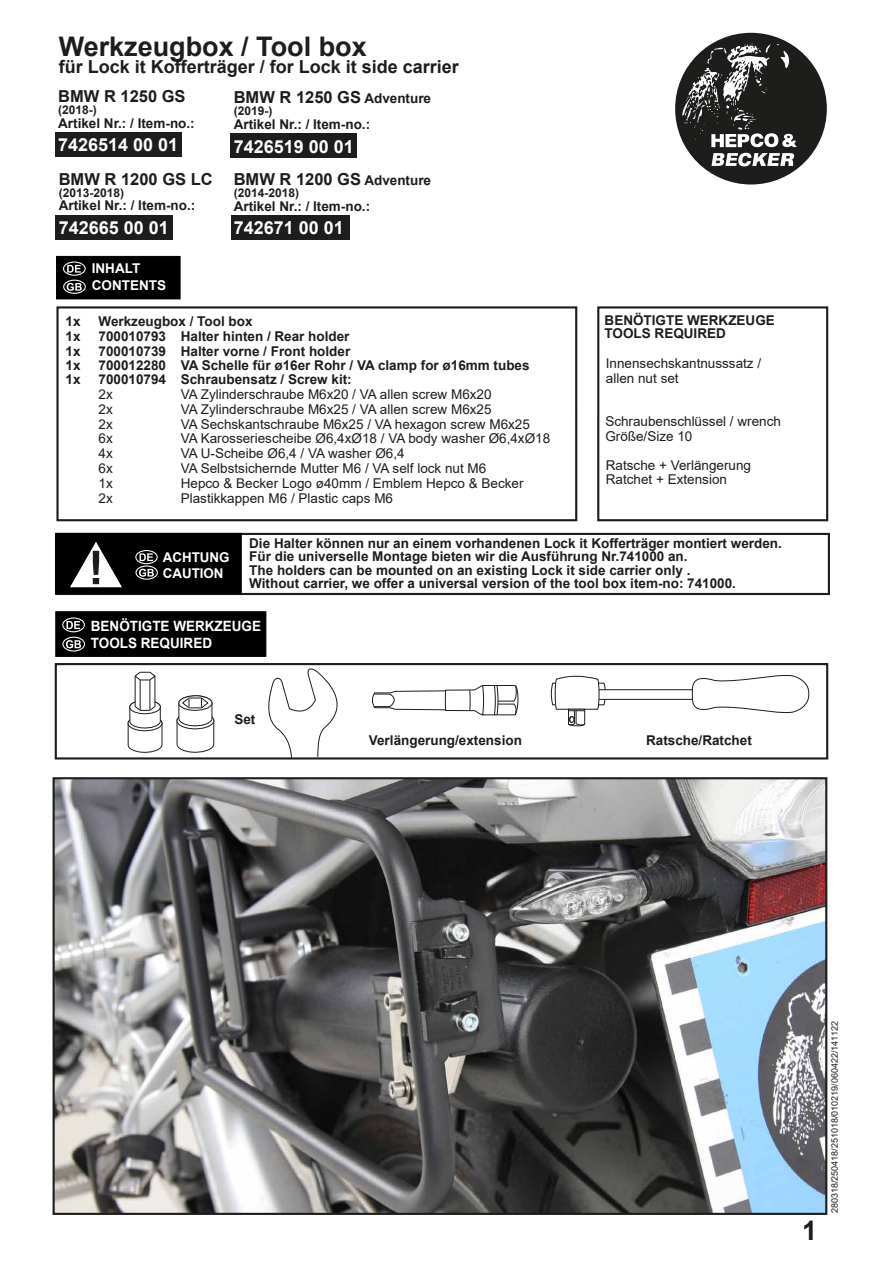
<style>
.page{position:relative;width:893px;height:1263px;background:#fff}
.page>*{position:absolute;margin:0;border:0;box-sizing:border-box;transform-origin:0 0}
.t1{font:700 27px "Arial";color:#1d1d1b}
.t2{font:700 18px "Arial";color:#1d1d1b}
.t3{font:700 18px "Arial";color:#fff}
.t4{font:700 16.5px "Arial";color:#1d1d1b}
.t5{font:700 14.1px/17px "Arial";color:#fff;scale:.95 1}
.t6{font:700 13.5px/13.5px "Arial";color:#1d1d1b}
.t7{font:13.5px/14.9px "Arial";color:#1d1d1b}
.t8{font:700 13.5px/16.2px "Arial";color:#fff}
.t9{font:700 12px "Arial";color:#1d1d1b}
.t10{font:9px "Arial";color:#1d1d1b}
.s1{font-size:13.5px}
</style>
<div class="page">
<div style="left:675px;top:33px;width:152px;height:151px;background:#1d1d1b;border-radius:50%"></div>
<svg style="left:711px;top:153px;width:83px;height:13px"></svg>
<svg style="left:682px;top:43px;width:115px;height:104px"></svg>
<img style="left:56px;top:780px;width:768px;height:432px">
<div style="left:53px;top:777px;width:774px;height:438px;border:2px solid #1d1d1b"></div>
<div style="left:56px;top:256px;width:124px;height:43px;background:#000"></div>
<div style="left:597px;top:306px;width:231px;height:215px;border:2px solid #1d1d1b"></div>
<div style="left:56px;top:306px;width:521px;height:215px;border:2px solid #1d1d1b"></div>
<div style="left:55px;top:533px;width:775px;height:62px;border:2px solid #1d1d1b"></div>
<div style="left:55px;top:533px;width:187px;height:61px;background:#000"></div>
<svg style="left:70px;top:542px;width:52px;height:46px"></svg>
<svg style="left:139px;top:553px;width:14px;height:8px"></svg>
<div style="left:135px;top:550px;width:23px;height:14px;border:1px solid #fff;border-radius:50%"></div>
<svg style="left:139px;top:569px;width:15px;height:8px"></svg>
<div style="left:135px;top:565px;width:23px;height:15px;border:1px solid #fff;border-radius:50%"></div>
<div style="left:55px;top:133px;width:126px;height:24px;background:#1d1d1b"></div>
<div style="left:231px;top:216px;width:118px;height:24px;background:#1d1d1b"></div>
<div style="left:56px;top:215px;width:117px;height:24px;background:#1d1d1b"></div>
<div style="left:231px;top:134px;width:126px;height:24px;background:#1d1d1b"></div>
<svg style="left:67px;top:265px;width:14px;height:8px"></svg>
<div style="left:63px;top:261px;width:23px;height:15px;border:1px solid #fff;border-radius:50%"></div>
<svg style="left:67px;top:283px;width:15px;height:8px"></svg>
<div style="left:63px;top:280px;width:23px;height:14px;border:1px solid #fff;border-radius:50%"></div>
<div style="left:55px;top:663px;width:773px;height:96px;border:2px solid #1d1d1b"></div>
<svg style="left:372px;top:685px;width:147px;height:31px"></svg>
<div style="left:594px;top:689px;width:101px;height:11px;border:1px solid #1d1d1b"></div>
<svg style="left:551px;top:675px;width:55px;height:52px"></svg>
<svg style="left:692px;top:674px;width:118px;height:40px"></svg>
<svg style="left:266px;top:668px;width:77px;height:91px"></svg>
<svg style="left:176px;top:695px;width:39px;height:58px"></svg>
<svg style="left:127px;top:671px;width:36px;height:82px"></svg>
<div style="left:55px;top:611px;width:211px;height:46px;background:#000;border:1px solid #000"></div>
<svg style="left:66px;top:621px;width:14px;height:8px"></svg>
<div style="left:62px;top:617px;width:23px;height:15px;border:1px solid #fff;border-radius:50%"></div>
<svg style="left:66px;top:640px;width:15px;height:8px"></svg>
<div style="left:62px;top:637px;width:23px;height:14px;border:1px solid #fff;border-radius:50%"></div>
<h1 class="t1" style="left:59px;top:27px;width:310px">Werkzeugbox / Tool box</h1>
<h2 class="t2" style="left:59px;top:54px;width:402px">für Lock it Kofferträger / for Lock it side carrier</h2>
<p class="t4" style="left:58px;top:85px;width:129px">BMW R 1250 GS</p>
<p class="t9" style="left:58px;top:101px;width:40px">(2018-)</p>
<p class="t6" style="left:58px;top:116px;width:138px">Artikel Nr.: / Item-no.:</p>
<h2 class="t3" style="left:58px;top:132px;width:122px">7426514 00 01</h2>
<p class="t4" style="left:59px;top:167px;width:156px">BMW R 1200 GS LC</p>
<p class="t9" style="left:59px;top:184px;width:67px">(2013-2018)</p>
<p class="t6" style="left:59px;top:199px;width:138px">Artikel Nr.: / Item-no.:</p>
<h2 class="t3" style="left:59px;top:215px;width:112px">742665 00 01</h2>
<p class="t8" style="left:92px;top:261px;width:76px">INHALT<br>CONTENTS</p>
<p class="t4" style="left:234px;top:86px;width:199px">BMW R 1250 GS <span class="s1">Adventure</span></p>
<p class="t9" style="left:234px;top:102px;width:40px">(2019-)</p>
<p class="t6" style="left:234px;top:117px;width:138px">Artikel Nr.: / Item-no.:</p>
<h2 class="t3" style="left:234px;top:133px;width:122px">7426519 00 01</h2>
<p class="t4" style="left:234px;top:168px;width:199px">BMW R 1200 GS <span class="s1">Adventure</span></p>
<p class="t9" style="left:234px;top:184px;width:67px">(2014-2018)</p>
<p class="t6" style="left:234px;top:199px;width:138px">Artikel Nr.: / Item-no.:</p>
<h2 class="t3" style="left:234px;top:215px;width:112px">742671 00 01</h2>
<p class="t6" style="left:65px;top:315px;width:17px">1x</p>
<p class="t6" style="left:98px;top:315px;width:156px">Werkzeugbox / Tool box</p>
<p class="t6" style="left:65px;top:329px;width:17px">1x</p>
<p class="t6" style="left:98px;top:329px;width:253px">700010793 Halter hinten / Rear holder</p>
<p class="t6" style="left:65px;top:344px;width:17px">1x</p>
<p class="t6" style="left:98px;top:344px;width:253px">700010739 Halter vorne / Front holder</p>
<p class="t6" style="left:65px;top:359px;width:17px">1x</p>
<p class="t6" style="left:98px;top:359px;width:433px">700012280 VA Schelle für ø16er Rohr / VA clamp for ø16mm tubes</p>
<p class="t6" style="left:65px;top:373px;width:17px">1x</p>
<p class="t6" style="left:98px;top:373px;width:255px">700010794 Schraubensatz / Screw kit:</p>
<p class="t7" style="left:98px;top:387px;width:16px">2x</p>
<p class="t7" style="left:181px;top:387px;width:312px">VA Zylinderschraube M6x20 / VA allen screw M6x20</p>
<p class="t7" style="left:98px;top:401px;width:16px">2x</p>
<p class="t7" style="left:181px;top:401px;width:312px">VA Zylinderschraube M6x25 / VA allen screw M6x25</p>
<p class="t7" style="left:98px;top:416px;width:16px">2x</p>
<p class="t7" style="left:181px;top:416px;width:351px">VA Sechskantschraube M6x25 / VA hexagon screw M6x25</p>
<p class="t7" style="left:98px;top:431px;width:16px">6x</p>
<p class="t7" style="left:181px;top:431px;width:371px">VA Karosseriescheibe Ø6,4xØ18 / VA body washer Ø6,4xØ18</p>
<p class="t7" style="left:98px;top:446px;width:16px">4x</p>
<p class="t7" style="left:181px;top:446px;width:225px">VA U-Scheibe Ø6,4 / VA washer Ø6,4</p>
<p class="t7" style="left:98px;top:461px;width:16px">6x</p>
<p class="t7" style="left:181px;top:461px;width:307px">VA Selbstsichernde Mutter M6 / VA self lock nut M6</p>
<p class="t7" style="left:98px;top:476px;width:16px">1x</p>
<p class="t7" style="left:181px;top:476px;width:344px">Hepco &amp; Becker Logo ø40mm / Emblem Hepco &amp; Becker</p>
<p class="t7" style="left:98px;top:490px;width:16px">2x</p>
<p class="t7" style="left:181px;top:490px;width:214px">Plastikkappen M6 / Plastic caps M6</p>
<p class="t6" style="left:605px;top:314px;width:172px">BENÖTIGTE WERKZEUGE<br>TOOLS REQUIRED</p>
<p class="t7" style="left:606px;top:356px;width:157px">Innensechskantnusssatz / allen nut set</p>
<p class="t7" style="left:605px;top:414px;width:177px">Schraubenschlüssel / wrench<br>Größe/Size 10</p>
<p class="t7" style="left:606px;top:457px;width:147px">Ratsche + Verlängerung<br>Ratchet + Extension</p>
<p class="t8" style="left:163px;top:549px;width:68px">ACHTUNG<br>CAUTION</p>
<p class="t6" style="left:249px;top:536px;width:534px">Die Halter können nur an einem vorhandenen Lock it Kofferträger montiert werden.<br>Für die universelle Montage bieten wir die Ausführung Nr.741000 an.<br>The holders can be mounted on an existing Lock it side carrier only .<br>Without carrier, we offer a universal version of the tool box item-no: 741000.</p>
<p class="t5" style="left:91px;top:617px;width:181px">BENÖTIGTE WERKZEUGE<br>TOOLS REQUIRED</p>
<p class="t6" style="left:234px;top:713px;width:23px">Set</p>
<p class="t6" style="left:369px;top:733px;width:155px">Verlängerung/extension</p>
<p class="t6" style="left:646px;top:733px;width:107px">Ratsche/Ratchet</p>
<h1 class="t1" style="left:802px;top:1211px;width:17px">1</h1>
<p class="t10" style="left:828px;top:1213px;width:194px;rotate:-90deg">280318/250418/251018/010219/060422/141122</p>
</div>
